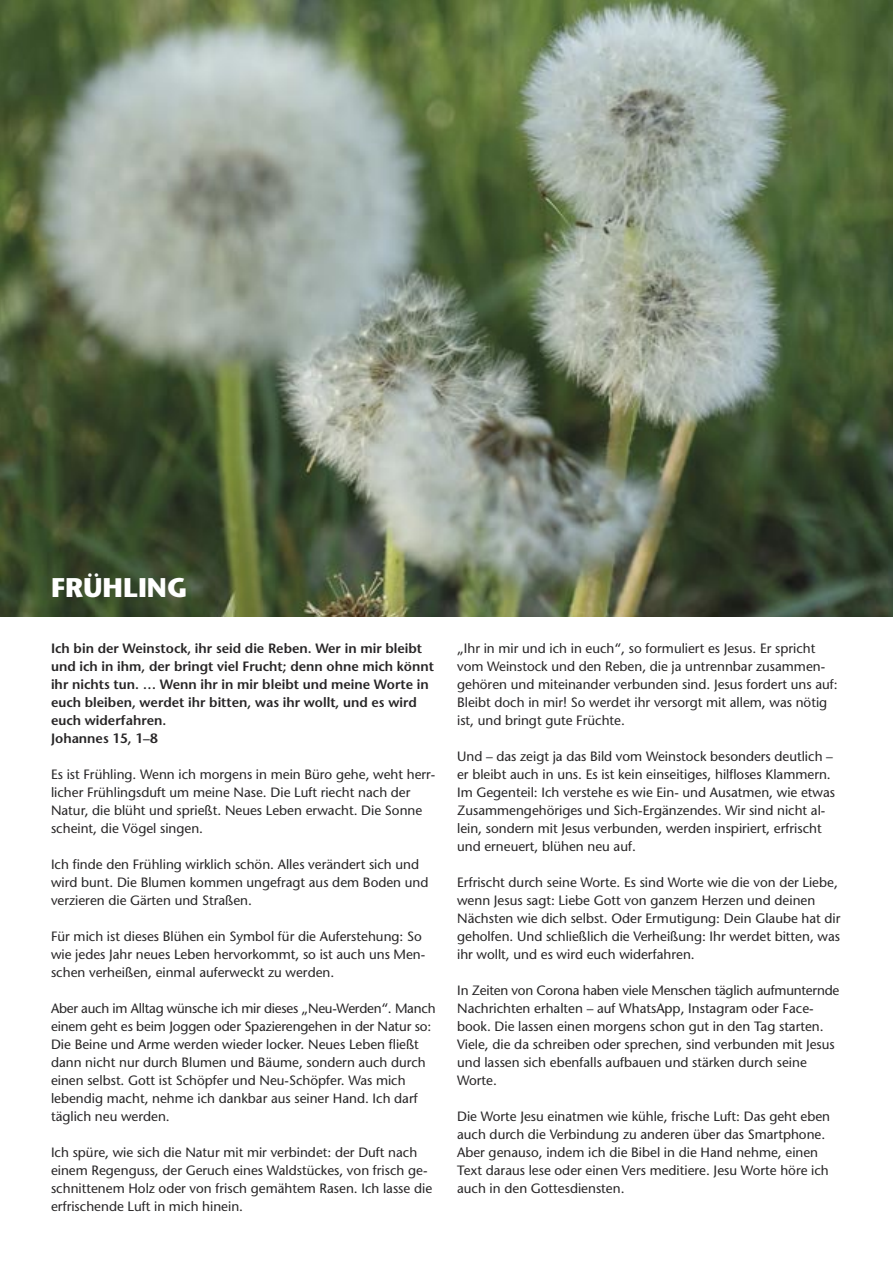
<style>
.page{position:relative;width:893px;height:1263px;background:#fff}
.page>*{position:absolute;margin:0;border:0;box-sizing:border-box;transform-origin:0 0}
.t1{font:700 27px "Stone Sans";color:#fff}
.t2{font:13.5px/18px "Stone Sans";color:#272526}
.t3{font:600 13.5px/18px "Stone Sans";color:#272526}
</style>
<div class="page">
<img style="left:0;top:0;width:893px;height:617px">
<p class="t1" style="left:51px;top:577px;width:138px">FRÜHLING</p>
<p class="t3" style="left:51px;top:641px;width:384px">Ich bin der Weinstock, ihr seid die Reben. Wer in mir bleibt und ich in ihm, der bringt viel Frucht; denn ohne mich könnt ihr nichts tun. … Wenn ihr in mir bleibt und meine Worte in euch bleiben, werdet ihr bitten, was ihr wollt, und es wird euch widerfahren.</p>
<p class="t3" style="left:51px;top:731px;width:108px">Johannes 15, 1–8</p>
<p class="t2" style="left:51px;top:767px;width:386px">Es ist Frühling. Wenn ich morgens in mein Büro gehe, weht herr&shy;licher Frühlingsduft um meine Nase. Die Luft riecht nach der Natur, die blüht und sprießt. Neues Leben erwacht. Die Sonne scheint, die Vögel singen.</p>
<p class="t2" style="left:51px;top:857px;width:379px">Ich finde den Frühling wirklich schön. Alles verändert sich und wird bunt. Die Blumen kommen ungefragt aus dem Boden und verzieren die Gärten und Straßen.</p>
<p class="t2" style="left:51px;top:929px;width:376px">Für mich ist dieses Blühen ein Symbol für die Auferstehung: So wie jedes Jahr neues Leben hervorkommt, so ist auch uns Men&shy;schen verheißen, einmal auferweckt zu werden.</p>
<p class="t2" style="left:51px;top:1001px;width:386px">Aber auch im Alltag wünsche ich mir dieses „Neu-Werden“. Manch einem geht es beim Joggen oder Spazierengehen in der Natur so:<br>Die Beine und Arme werden wieder locker. Neues Leben fließt dann nicht nur durch Blumen und Bäume, sondern auch durch einen selbst. Gott ist Schöpfer und Neu-Schöpfer. Was mich lebendig macht, nehme ich dankbar aus seiner Hand. Ich darf täglich neu werden.</p>
<p class="t2" style="left:51px;top:1145px;width:383px">Ich spüre, wie sich die Natur mit mir verbindet: der Duft nach einem Regenguss, der Geruch eines Waldstückes, von frisch ge&shy;schnittenem Holz oder von frisch gemähtem Rasen. Ich lasse die erfrischende Luft in mich hinein.</p>
<p class="t2" style="left:457px;top:641px;width:382px">„Ihr in mir und ich in euch“, so formuliert es Jesus. Er spricht vom Weinstock und den Reben, die ja untrennbar zusammen&shy;gehören und miteinander verbunden sind. Jesus fordert uns auf:<br>Bleibt doch in mir! So werdet ihr versorgt mit allem, was nötig ist, und bringt gute Früchte.</p>
<p class="t2" style="left:457px;top:749px;width:379px">Und – das zeigt ja das Bild vom Weinstock besonders deutlich – er bleibt auch in uns. Es ist kein einseitiges, hilfloses Klammern.<br>Im Gegenteil: Ich verstehe es wie Ein- und Ausatmen, wie etwas Zusammengehöriges und Sich-Ergänzendes. Wir sind nicht al&shy;lein, sondern mit Jesus verbunden, werden inspiriert, erfrischt und erneuert, blühen neu auf.</p>
<p class="t2" style="left:457px;top:875px;width:385px">Erfrischt durch seine Worte. Es sind Worte wie die von der Liebe, wenn Jesus sagt: Liebe Gott von ganzem Herzen und deinen Nächsten wie dich selbst. Oder Ermutigung: Dein Glaube hat dir geholfen. Und schließlich die Verheißung: Ihr werdet bitten, was ihr wollt, und es wird euch widerfahren.</p>
<p class="t2" style="left:457px;top:983px;width:384px">In Zeiten von Corona haben viele Menschen täglich aufmunternde Nachrichten erhalten – auf WhatsApp, Instagram oder Face&shy;book. Die lassen einen morgens schon gut in den Tag starten.<br>Viele, die da schreiben oder sprechen, sind verbunden mit Jesus und lassen sich ebenfalls aufbauen und stärken durch seine Worte.</p>
<p class="t2" style="left:457px;top:1109px;width:375px">Die Worte Jesu einatmen wie kühle, frische Luft: Das geht eben auch durch die Verbindung zu anderen über das Smartphone.<br>Aber genauso, indem ich die Bibel in die Hand nehme, einen Text daraus lese oder einen Vers meditiere. Jesu Worte höre ich auch in den Gottesdiensten.</p>
</div>
